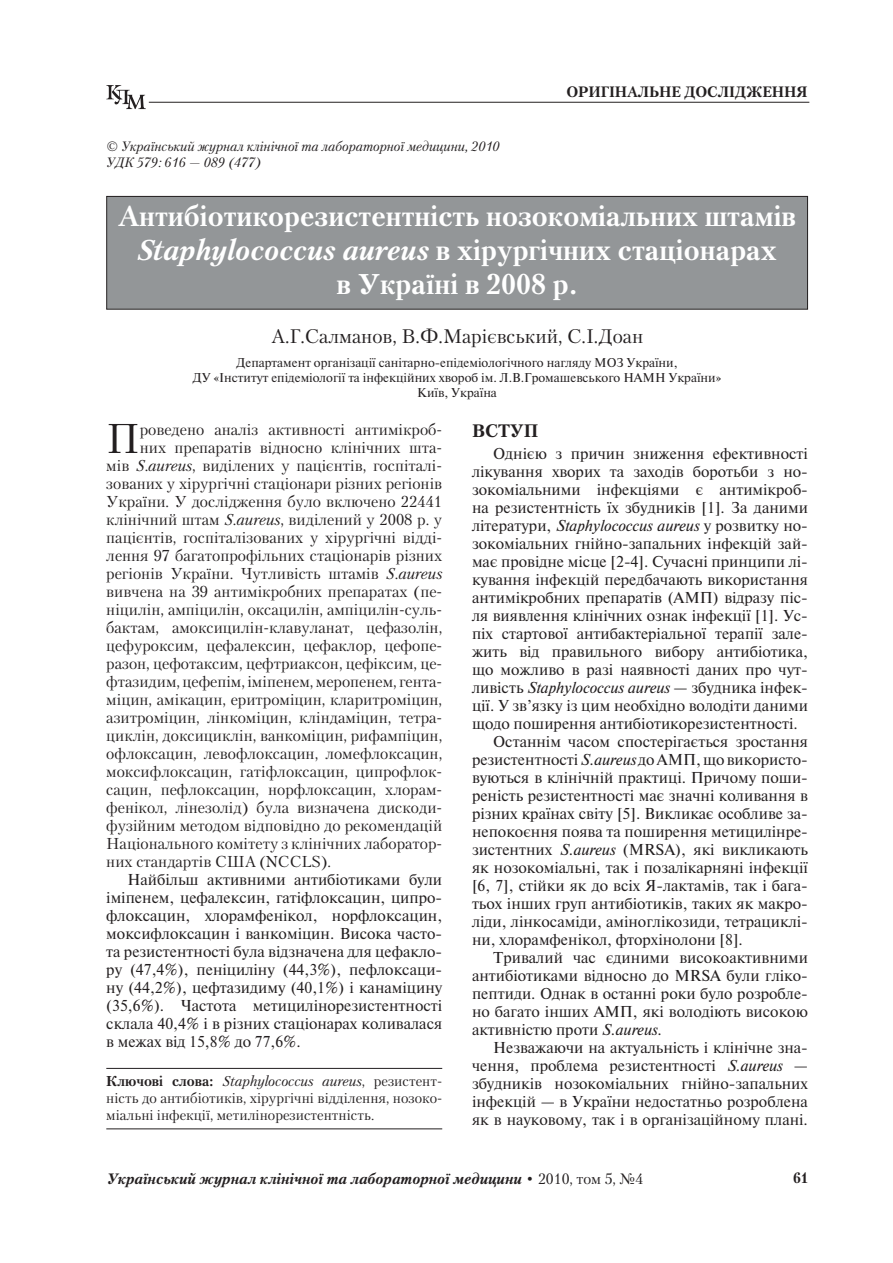
<style>
.page{position:relative;width:893px;height:1263px;background:#fff}
.page>*{position:absolute;margin:0;border:0;box-sizing:border-box;transform-origin:0 0}
.BUKVITSA{font:41.4px "Petersburg C";color:#231f20}
.ZAGOLOVOK{font:700 28.5px/33.8px "Petersburg C";color:#fff;text-align:center}
.AVTORI{font:19.5px "Petersburg C";color:#231f20}
.PODZAGOLOV{font:700 18px "Petersburg C";color:#231f20}
.TXT{font:15.75px/18px "Newton C";color:#231f20;text-align:justify}
.BUKVITSA-2{font:15.75px "Petersburg C";color:#231f20}
.t1{font:italic 700 15px "Petersburg C";color:#231f20}
.t2{font:700 15px "Petersburg C";color:#231f20}
._02_KLUCH{font:14.25px/17.1px "Petersburg C";color:#231f20;text-align:justify}
.UDK_2{font:italic 13.5px "Petersburg C";color:#231f20}
.GOROD{font:12.75px/15.3px "Newton C";color:#231f20;text-align:center}
.s1{font-style:italic}
.s2{font-weight:700}
.s3{font-weight:400;font-style:normal}
</style>
<div class="page">
<svg style="left:106px;top:85px;width:40px;height:24px"></svg>
<hr style="left:149px;top:102px;width:660px;height:1px;background:#231f20">
<div style="left:107px;top:196px;width:700px;height:113px;background:#939698"></div>
<div style="left:106px;top:196px;width:702px;height:114px;border:1px solid #231f20"></div>
<hr style="left:106px;top:1068px;width:336px;height:1px;background:#231f20">
<hr style="left:106px;top:1128px;width:336px;height:1px;background:#231f20">
<p class="t2" style="left:566px;top:83px;width:243px">ОРИГIНАЛЬНЕ ДОСЛIДЖЕННЯ</p>
<p class="UDK_2" style="left:106px;top:138px;width:395px">© Український журнал клiнiчної та лабораторної медицини, 2010</p>
<p class="UDK_2" style="left:106px;top:154px;width:156px">УДК 579: 616 — 089 (477)</p>
<p class="ZAGOLOVOK" style="left:118px;top:199px;width:680px">Антибiотикорезистентнiсть нозокомiальних штамiв<br><span class="s1">Staphylococcus aureus</span> в хiрургiчних стацiонарах<br>в Українi в 2008 р.</p>
<p class="AVTORI" style="left:271px;top:324px;width:374px">А.Г.Салманов, В.Ф.Марiєвський, С.I.Доан</p>
<p class="GOROD" style="left:193px;top:355px;width:530px">Департамент органiзацiї санiтарно-епiдемiологiчного нагляду МОЗ України,<br>ДУ «Iнститут епiдемiологiї та iнфекцiйних хвороб iм. Л.В.Громашевського НАМН України»<br>Київ, Україна</p>
<p class="BUKVITSA" style="left:106px;top:414px;width:35px">П</p>
<p class="BUKVITSA-2" style="left:140px;top:420px;width:304px">роведено аналiз активностi антимiкроб-</p>
<p class="PODZAGOLOV" style="left:472px;top:420px;width:27px">Вступ</p>
<p class="TXT" style="left:472px;top:445px;width:337px;text-indent:21px">Однiєю з причин зниження ефективностi лiкування хворих та заходiв боротьби з но&shy;зокомiальними iнфекцiями є антимiкроб&shy;на резистентнiсть їх збудникiв [1]. За даними лiтератури, <span class="s1">Staphylococcus aureus</span> у розвитку но&shy;зокомiальних гнiйно-запальних iнфекцiй зай&shy;має провiдне мiсце [2-4]. Сучаснi принципи лi&shy;кування iнфекцiй передбачають використання антимiкробних препаратiв (АМП) вiдразу пiс&shy;ля виявлення клiнiчних ознак iнфекцiї [1]. Ус&shy;пiх стартової антибактерiальної терапiї зале&shy;жить вiд правильного вибору антибiотика, що можливо в разi наявностi даних про чут&shy;ливiсть <span class="s1">Staphylococcus aureus</span> — збудника iнфек&shy;цiї. У зв’язку iз цим необхiдно володiти даними щодо поширення антибiотикорезистентностi.</p>
<p class="TXT" style="left:472px;top:733px;width:337px;text-indent:21px">Останнiм часом спостерiгається зростання резистентностi <span class="s1">S.aureus</span> до АМП, що використо&shy;вуються в клiнiчнiй практицi. Причому поши&shy;ренiсть резистентностi має значнi коливання в рiзних країнах свiту [5]. Викликає особливе за&shy;непокоєння поява та поширення метицилiнре&shy;зистентних <span class="s1">S.aureus</span> (MRSA), якi викликають як нозокомiальнi, так i позалiкарнянi iнфекцiї [6, 7], стiйки як до всiх Я-лактамiв, так i бага&shy;тьох iнших груп антибiотикiв, таких як макро&shy;лiди, лiнкосамiди, амiноглiкозиди, тетрациклi&shy;ни, хлорамфенiкол, фторхiнолони [8].</p>
<p class="TXT" style="left:472px;top:949px;width:337px;text-indent:21px">Тривалий час єдиними високоактивними антибiотиками вiдносно до MRSA були глiко&shy;пептиди. Однак в останнi роки було розробле&shy;но багато iнших АМП, якi володiють високою активнiстю проти <span class="s1">S.aureus.</span></p>
<p class="TXT" style="left:472px;top:1039px;width:337px;text-indent:21px">Незважаючи на актуальнiсть i клiнiчне зна&shy;чення, проблема резистентностi <span class="s1">S.aureus</span> — збудникiв нозокомiальних гнiйно-запальних iнфекцiй — в України недостатньо розроблена як в науковому, так i в органiзацiйному планi.</p>
<p class="BUKVITSA-2" style="left:140px;top:438px;width:304px">них препаратiв вiдносно клiнiчних шта-</p>
<p class="BUKVITSA-2" style="left:106px;top:456px;width:337px">мiв <span class="s1">S.aureus</span>, видiлених у пацiєнтiв, госпiталi-</p>
<p class="BUKVITSA-2" style="left:106px;top:474px;width:337px">зованих у хiрургiчнi стацiонари рiзних регiонiв</p>
<p class="BUKVITSA-2" style="left:106px;top:492px;width:337px">України. У дослiдження було включено 22441</p>
<p class="BUKVITSA-2" style="left:106px;top:510px;width:337px">клiнiчний штам <span class="s1">S.aureus</span>, видiлений у 2008 р. у</p>
<p class="BUKVITSA-2" style="left:106px;top:528px;width:337px">пацiєнтiв, госпiталiзованих у хiрургiчнi вiддi-</p>
<p class="BUKVITSA-2" style="left:106px;top:546px;width:337px">лення 97 багатопрофiльних стацiонарiв рiзних</p>
<p class="BUKVITSA-2" style="left:106px;top:564px;width:337px">регiонiв України. Чутливiсть штамiв <span class="s1">S.aureus</span></p>
<p class="BUKVITSA-2" style="left:106px;top:582px;width:337px">вивчена на 39 антимiкробних препаратах (пе-</p>
<p class="BUKVITSA-2" style="left:106px;top:600px;width:337px">нiцилiн, ампiцилiн, оксацилiн, ампiцилiн-суль-</p>
<p class="BUKVITSA-2" style="left:106px;top:618px;width:337px">бактам, амоксицилiн-клавуланат, цефазолiн,</p>
<p class="BUKVITSA-2" style="left:106px;top:636px;width:337px">цефуроксим, цефалексин, цефаклор, цефопе-</p>
<p class="BUKVITSA-2" style="left:106px;top:654px;width:337px">разон, цефотаксим, цефтриаксон, цефiксим, це-</p>
<p class="BUKVITSA-2" style="left:106px;top:672px;width:337px">фтазидим, цефепiм, iмiпенем, меропенем, гента-</p>
<p class="BUKVITSA-2" style="left:106px;top:690px;width:337px">мiцин, амiкацин, еритромiцин, кларитромiцин,</p>
<p class="BUKVITSA-2" style="left:106px;top:708px;width:337px">азитромiцин, лiнкомiцин, клiндамiцин, тетра-</p>
<p class="BUKVITSA-2" style="left:106px;top:726px;width:337px">циклiн, доксициклiн, ванкомiцин, рифампiцин,</p>
<p class="BUKVITSA-2" style="left:106px;top:744px;width:337px">офлоксацин, левофлоксацин, ломефлоксацин,</p>
<p class="BUKVITSA-2" style="left:106px;top:762px;width:337px">моксифлоксацин, гатiфлоксацин, ципрофлок-</p>
<p class="BUKVITSA-2" style="left:106px;top:780px;width:337px">сацин, пефлоксацин, норфлоксацин, хлорам-</p>
<p class="BUKVITSA-2" style="left:106px;top:798px;width:337px">фенiкол, лiнезолiд) була визначена дискоди-</p>
<p class="BUKVITSA-2" style="left:106px;top:816px;width:337px">фузiйним методом вiдповiдно до рекомендацiй</p>
<p class="BUKVITSA-2" style="left:106px;top:834px;width:337px">Нацiонального комiтету з клiнiчних лаборатор-</p>
<p class="BUKVITSA-2" style="left:106px;top:852px;width:226px">них стандартiв США (NCCLS).</p>
<p class="TXT" style="left:106px;top:871px;width:337px;text-indent:21px">Найбiльш активними антибiотиками були iмiпенем, цефалексин, гатiфлоксацин, ципро&shy;флоксацин, хлорамфенiкол, норфлоксацин, моксифлоксацин i ванкомiцин. Висока часто&shy;та резистентностi була вiдзначена для цефакло&shy;ру (47,4%), пенiцилiну (44,3%), пефлоксаци&shy;ну (44,2%), цефтазидиму (40,1%) i канамiцину (35,6%). Частота метицилiнорезистентностi склала 40,4% i в рiзних стацiонарах коливалася в межах вiд 15,8% до 77,6%.</p>
<p class="_02_KLUCH" style="left:106px;top:1072px;width:337px"><span class="s2">Ключовi слова:</span> <span class="s1">Staphylococcus aureus</span>, резистент&shy;нiсть до антибiотикiв, хiрургiчнi вiддiлення, нозоко&shy;мiальнi iнфекцiї, метилiнорезистентнiсть.</p>
<p class="t1" style="left:106px;top:1170px;width:538px">Український журнал клiнiчної та лабораторної медицини <span class="s3">• 2010, том 5, №4</span></p>
<p class="t2" style="left:793px;top:1169px;width:17px">61</p>
</div>
